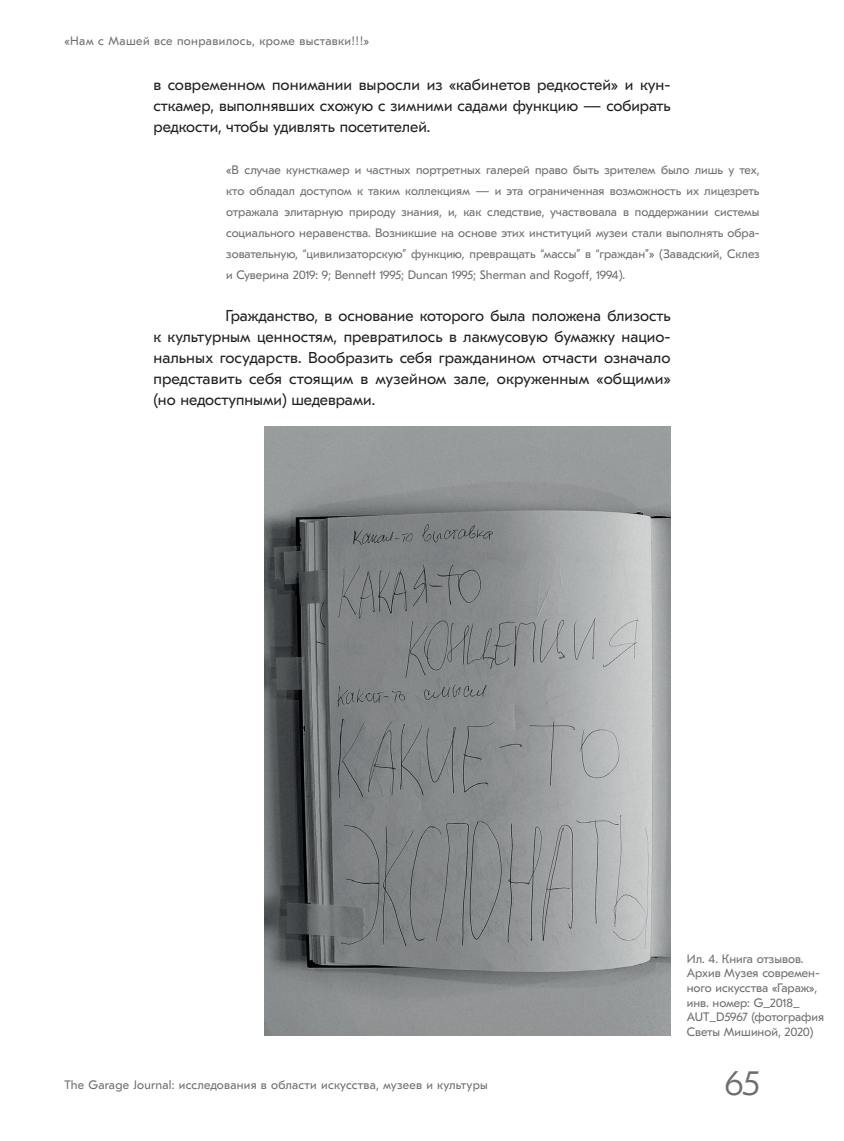
<style>
.page{position:relative;width:844px;height:1141px;background:#fff}
.page>*{position:absolute;margin:0;border:0;box-sizing:border-box;transform-origin:0 0}
.t1{font:300 35px "GT Eesti Pro Text";color:#6c6d70}
.main{font:15.75px/21px "GT Eesti Pro Text";color:#231f20;text-align:justify}
.notes{font:12.25px/21px "GT Eesti Pro Text";letter-spacing:.02em;color:#6c6d70;text-align:justify}
.podpis{font:12.25px/14.7px "GT Eesti Pro Text";color:#6c6d70}
</style>
<div class="page">
<img style="left:264px;top:426px;width:406px;height:609px">
<p class="notes" style="left:64px;top:30px;width:306px">«Нам с Машей все понравилось, кроме выставки!!!»</p>
<p class="main" style="left:153px;top:75px;width:518px">в современном понимании выросли из «кабинетов редкостей» и кун&shy;сткамер, выполнявших схожую с зимними садами функцию — собирать редкости, чтобы удивлять посетителей.</p>
<p class="notes" style="left:226px;top:160px;width:534px">«В случае кунсткамер и частных портретных галерей право быть зрителем было лишь у тех, кто обладал доступом к таким коллекциям — и эта ограниченная возможность их лицезреть отражала элитарную природу знания, и, как следствие, участвовала в поддержании системы социального неравенства. Возникшие на основе этих институций музеи стали выполнять обра&shy;зовательную, “цивилизаторскую” функцию, превращать “массы” в “граждан”» (Завадский, Склез и Суверина 2019: 9; Bennett 1995; Duncan 1995; Sherman and Rogoff, 1994).</p>
<p class="main" style="left:153px;top:306px;width:518px;text-indent:72px">Гражданство, в основание которого была положена близость к культурным ценностям, превратилось в лакмусовую бумажку нацио&shy;нальных государств. Вообразить себя гражданином отчасти означало представить себя стоящим в музейном зале, окруженным «общими» (но недоступными) шедеврами.</p>
<p class="podpis" style="left:686px;top:951px;width:139px">Ил. 4. Книга отзывов.<br>Архив Музея современ&shy;ного искусства «Гараж», инв. номер: G_2018_<br>AUT_D5967 (фотография<br>Светы Мишиной, 2020)</p>
<p class="notes" style="left:64px;top:1074px;width:424px">The Garage Journal: исследования в области искусства, музеев и культуры</p>
<h1 class="t1" style="left:724px;top:1063px;width:36px">65</h1>
</div>
